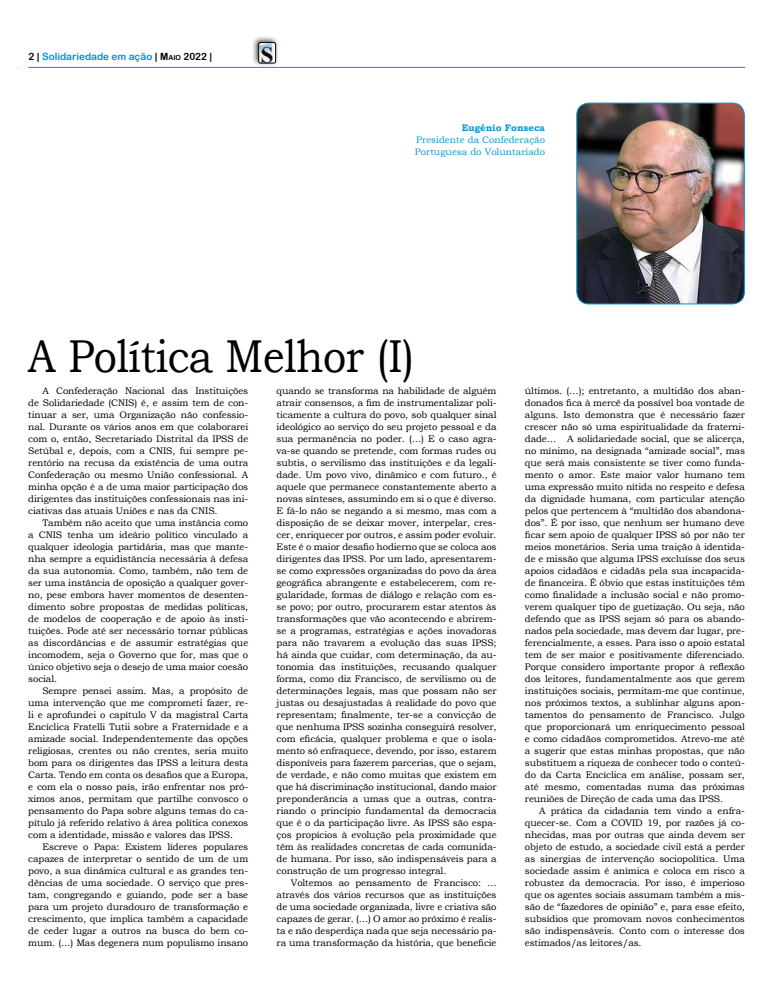
<style>
.page{position:relative;width:774px;height:993px;background:#fff}
.page>*{position:absolute;margin:0;border:0;box-sizing:border-box;transform-origin:0 0}
.t1{font:46px "Bookman Old Style";letter-spacing:-.01em;color:#000;scale:.9 1}
.t2{font:10px "Arial Rounded MT Bold";color:#0093ca}
.t3{font:9.5px/12px "Bookman Old Style";letter-spacing:-.01em;color:#000;text-align:justify}
.t4{font:9.5px/12px "Bookman Old Style";color:#0d96d4}
.t5{font:700 9.5px "Bookman Old Style";color:#0d96d4}
.s1{color:#000}
.s2{font-size:7px;color:#000}
</style>
<div class="page">
<div style="left:251px;top:35px;width:28px;height:31px;background:#000;opacity:.75"></div>
<img style="left:259px;top:43px;width:17px;height:20px">
<div style="left:259px;top:43px;width:17px;height:20px;border:1px solid #000;border-radius:2px"></div>
<hr style="left:28px;top:67px;width:717px;height:1px;background:#0093ca">
<img style="left:577px;top:103px;width:167px;height:201px">
<div style="left:576px;top:103px;width:169px;height:201px;border:1px solid #0093ca;border-radius:12px"></div>
<p class="t2" style="left:28px;top:51px;width:185px"><span class="s1">2 |</span> Solidariedade em ação <span class="s1">| M</span><span class="s2">aio</span> <span class="s1">2022</span> <span class="s1">|</span></p>
<p class="t5" style="left:462px;top:120px;width:85px">Eugénio Fonseca</p>
<p class="t4" style="left:415px;top:133px;width:132px">Presidente da Confederação<br>Portuguesa do Voluntariado</p>
<h1 class="t1" style="left:28px;top:326px;width:431px">A Política Melhor (I)</h1>
<p class="t3" style="left:28px;top:385px;width:221px;text-indent:14px">A Confederação Nacional das Instituições de Solidariedade (CNIS) é, e assim tem de con&shy;tinuar a ser, uma Organização não confessio&shy;nal. Durante os vários anos em que colaborarei com o, então, Secretariado Distrital da IPSS de Setúbal e, depois, com a CNIS, fui sempre pe&shy;rentório na recusa da existência de uma outra Confederação ou mesmo União confessional. A minha opção é a de uma maior participação dos dirigentes das instituições confessionais nas ini&shy;ciativas das atuais Uniões e nas da CNIS.</p>
<p class="t3" style="left:28px;top:517px;width:221px;text-indent:14px">Também não aceito que uma instância como a CNIS tenha um ideário político vinculado a qualquer ideologia partidária, mas que mante&shy;nha sempre a equidistância necessária à defesa da sua autonomia. Como, também, não tem de ser uma instância de oposição a qualquer gover&shy;no, pese embora haver momentos de desenten&shy;dimento sobre propostas de medidas políticas, de modelos de cooperação e de apoio às insti&shy;tuições. Pode até ser necessário tornar públicas as discordâncias e de assumir estratégias que incomodem, seja o Governo que for, mas que o único objetivo seja o desejo de uma maior coesão social.</p>
<p class="t3" style="left:28px;top:684px;width:221px;text-indent:14px">Sempre pensei assim. Mas, a propósito de uma intervenção que me comprometi fazer, re&shy;li e aprofundei o capítulo V da magistral Carta Encíclica Fratelli Tutii sobre a Fraternidade e a amizade social. Independentemente das opções religiosas, crentes ou não crentes, seria muito bom para os dirigentes das IPSS a leitura desta Carta. Tendo em conta os desafios que a Europa, e com ela o nosso país, irão enfrentar nos pró&shy;ximos anos, permitam que partilhe convosco o pensamento do Papa sobre alguns temas do ca&shy;pítulo já referido relativo à área política conexos com a identidade, missão e valores das IPSS.</p>
<p class="t3" style="left:28px;top:840px;width:221px;text-indent:14px">Escreve o Papa: Existem líderes populares capazes de interpretar o sentido de um de um povo, a sua dinâmica cultural e as grandes ten&shy;dências de uma sociedade. O serviço que pres&shy;tam, congregando e guiando, pode ser a base para um projeto duradouro de transformação e crescimento, que implica também a capacidade de ceder lugar a outros na busca do bem co&shy;mum. (…) Mas degenera num populismo insano</p>
<p class="t3" style="left:277px;top:384px;width:221px">quando se transforma na habilidade de alguém atrair consensos, a fim de instrumentalizar poli&shy;ticamente a cultura do povo, sob qualquer sinal ideológico ao serviço do seu projeto pessoal e da sua permanência no poder. (…) E o caso agra&shy;va-se quando se pretende, com formas rudes ou subtis, o servilismo das instituições e da legali&shy;dade. Um povo vivo, dinâmico e com futuro., é aquele que permanece constantemente aberto a novas sínteses, assumindo em si o que é diverso.<br>E fá-lo não se negando a si mesmo, mas com a disposição de se deixar mover, interpelar, cres&shy;cer, enriquecer por outros, e assim poder evoluir.<br>Este é o maior desafio hodierno que se coloca aos dirigentes das IPSS. Por um lado, apresentarem&shy;se como expressões organizadas do povo da área geográfica abrangente e estabelecerem, com re&shy;gularidade, formas de diálogo e relação com es&shy;se povo; por outro, procurarem estar atentos às transformações que vão acontecendo e abrirem&shy;se a programas, estratégias e ações inovadoras para não travarem a evolução das suas IPSS; há ainda que cuidar, com determinação, da au&shy;tonomia das instituições, recusando qualquer forma, como diz Francisco, de servilismo ou de determinações legais, mas que possam não ser justas ou desajustadas à realidade do povo que representam; finalmente, ter-se a convicção de que nenhuma IPSS sozinha conseguirá resolver, com eficácia, qualquer problema e que o isola&shy;mento só enfraquece, devendo, por isso, estarem disponíveis para fazerem parcerias, que o sejam, de verdade, e não como muitas que existem em que há discriminação institucional, dando maior preponderância a umas que a outras, contra&shy;riando o princípio fundamental da democracia que é o da participação livre. As IPSS são espa&shy;ços propícios à evolução pela proximidade que têm às realidades concretas de cada comunida&shy;de humana. Por isso, são indispensáveis para a construção de um progresso integral.</p>
<p class="t3" style="left:277px;top:876px;width:221px;text-indent:14px">Voltemos ao pensamento de Francisco: … através dos vários recursos que as instituições de uma sociedade organizada, livre e criativa são capazes de gerar. (…) O amor ao próximo é realis&shy;ta e não desperdiça nada que seja necessário pa&shy;ra uma transformação da história, que beneficie</p>
<p class="t3" style="left:525px;top:384px;width:221px">últimos. (…); entretanto, a multidão dos aban&shy;donados fica à mercê da possível boa vontade de alguns. Isto demonstra que é necessário fazer crescer não só uma espiritualidade da fraterni&shy;dade… A solidariedade social, que se alicerça, no mínimo, na designada “amizade social”, mas que será mais consistente se tiver como funda&shy;mento o amor. Este maior valor humano tem uma expressão muito nítida no respeito e defesa da dignidade humana, com particular atenção pelos que pertencem à “multidão dos abandona&shy;dos”. É por isso, que nenhum ser humano deve ficar sem apoio de qualquer IPSS só por não ter meios monetários. Seria uma traição à identida&shy;de e missão que alguma IPSS excluísse dos seus apoios cidadãos e cidadãs pela sua incapacida&shy;de financeira. É óbvio que estas instituições têm como finalidade a inclusão social e não promo&shy;verem qualquer tipo de guetização. Ou seja, não defendo que as IPSS sejam só para os abando&shy;nados pela sociedade, mas devem dar lugar, pre&shy;ferencialmente, a esses. Para isso o apoio estatal tem de ser maior e positivamente diferenciado.<br>Porque considero importante propor à reflexão dos leitores, fundamentalmente aos que gerem instituições sociais, permitam-me que continue, nos próximos textos, a sublinhar alguns apon&shy;tamentos do pensamento de Francisco. Julgo que proporcionará um enriquecimento pessoal e como cidadãos comprometidos. Atrevo-me até a sugerir que estas minhas propostas, que não substituem a riqueza de conhecer todo o conteú&shy;do da Carta Encíclica em análise, possam ser, até mesmo, comentadas numa das próximas reuniões de Direção de cada uma das IPSS.</p>
<p class="t3" style="left:525px;top:804px;width:221px;text-indent:14px">A prática da cidadania tem vindo a enfra&shy;quecer-se. Com a COVID 19, por razões já co&shy;nhecidas, mas por outras que ainda devem ser objeto de estudo, a sociedade civil está a perder as sinergias de intervenção sociopolítica. Uma sociedade assim é anímica e coloca em risco a robustez da democracia. Por isso, é imperioso que os agentes sociais assumam também a mis&shy;são de “fazedores de opinião” e, para esse efeito, subsídios que promovam novos conhecimentos são indispensáveis. Conto com o interesse dos estimados/as leitores/as.</p>
</div>
